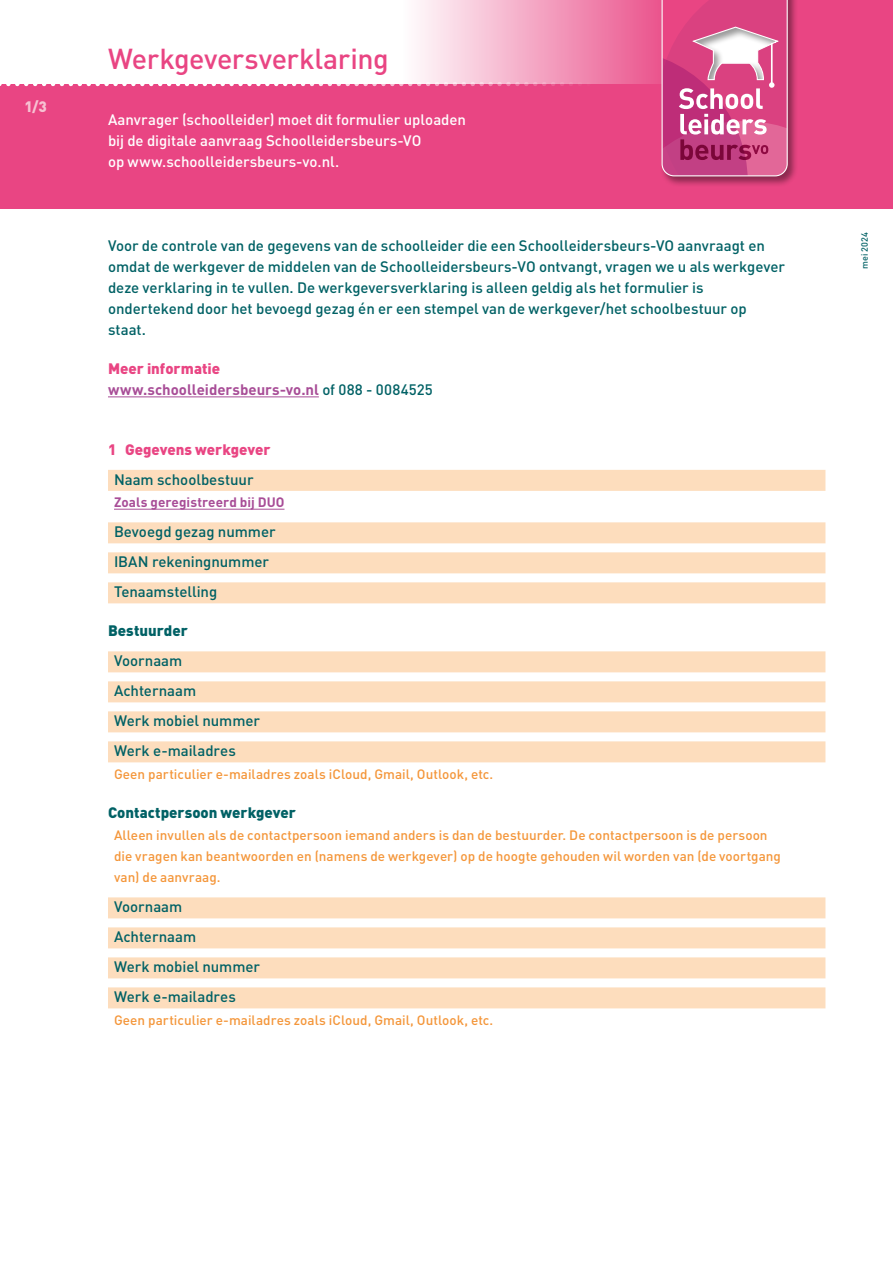
<style>
.page{position:relative;width:893px;height:1263px;background:#fff}
.page>*{position:absolute;margin:0;border:0;box-sizing:border-box;transform-origin:0 0}
.t1{font:500 28.5px "DIN";letter-spacing:-.015em;color:#e94583}
.t2{font:500 15px/30px "DIN";letter-spacing:-.005em;color:#006165}
.t3{font:500 15px/21px "DIN";letter-spacing:-.005em;color:#fff}
.t4{font:700 15px/21px "DIN";color:#a84d97}
.t5{font:900 15px "DIN";color:#006165}
.t6{font:900 15px "DIN";color:#e94583}
.t7{font:900 15px "DIN";color:#f7c1d2}
.t8{font:500 13.5px/21px "DIN";color:#f4963a}
.t9{font:700 13.5px "DIN";letter-spacing:.005em;color:#a84d97}
.t10{font:500 9px "DIN";letter-spacing:.025em;color:#006165}
.s1{font-weight:900;color:#e94583}
.s2{font-weight:500;color:#006165}
</style>
<div class="page">
<div style="left:0;top:0;width:893px;height:208px;background:#e94583"></div>
<hr style="left:108px;top:396px;width:211px;height:1px;background:#a84d97">
<div style="left:108px;top:470px;width:717px;height:21px;background:#fdddbd"></div>
<hr style="left:114px;top:509px;width:170px;height:1px;background:#a84d97">
<div style="left:108px;top:522px;width:717px;height:21px;background:#fdddbd"></div>
<div style="left:108px;top:552px;width:717px;height:21px;background:#fdddbd"></div>
<div style="left:108px;top:582px;width:717px;height:21px;background:#fdddbd"></div>
<div style="left:108px;top:651px;width:717px;height:21px;background:#fdddbd"></div>
<div style="left:108px;top:681px;width:717px;height:21px;background:#fdddbd"></div>
<div style="left:108px;top:711px;width:717px;height:21px;background:#fdddbd"></div>
<div style="left:108px;top:741px;width:717px;height:21px;background:#fdddbd"></div>
<div style="left:108px;top:897px;width:717px;height:21px;background:#fdddbd"></div>
<div style="left:108px;top:927px;width:717px;height:21px;background:#fdddbd"></div>
<div style="left:108px;top:957px;width:717px;height:21px;background:#fdddbd"></div>
<div style="left:108px;top:987px;width:717px;height:21px;background:#fdddbd"></div>
<div style="left:659px;top:0;width:139px;height:187px;background:#000;opacity:.4"></div>
<svg style="left:0;top:0;width:798px;height:177px"></svg>
<p class="t7" style="left:24px;top:96px;width:24px">1/3</p>
<h1 class="t1" style="left:108px;top:40px;width:282px">Werkgeversverklaring</h1>
<p class="t3" style="left:108px;top:108px;width:360px">Aanvrager (schoolleider) moet dit formulier uploaden bij de digitale aanvraag Schoolleidersbeurs-VO<br>op www.schoolleidersbeurs-vo.nl.</p>
<p class="t2" style="left:108px;top:234px;width:678px;line-height:21px">Voor de controle van de gegevens van de schoolleider die een Schoolleidersbeurs-VO aanvraagt en omdat de werkgever de middelen van de Schoolleidersbeurs-VO ontvangt, vragen we u als werkgever deze verklaring in te vullen. De werkgeversverklaring is alleen geldig als het formulier is ondertekend door het bevoegd gezag én er een stempel van de werkgever/het schoolbestuur op staat.</p>
<p class="t4" style="left:108px;top:357px;width:326px"><span class="s1">Meer informatie </span>www.schoolleidersbeurs-vo.nl <span class="s2">of 088 - 0084525</span></p>
<p class="t6" style="left:108px;top:439px;width:164px">1 Gegevens werkgever</p>
<p class="t2" style="left:114px;top:464px;width:141px">Naam schoolbestuur</p>
<p class="t9" style="left:114px;top:494px;width:172px">Zoals geregistreerd bij DUO</p>
<p class="t2" style="left:114px;top:516px;width:163px">Bevoegd gezag nummer<br>IBAN rekeningnummer<br>Tenaamstelling</p>
<p class="t5" style="left:108px;top:621px;width:81px">Bestuurder</p>
<p class="t2" style="left:114px;top:645px;width:148px">Voornaam<br>Achternaam<br>Werk mobiel nummer<br>Werk e-mailadres</p>
<p class="t8" style="left:114px;top:763px;width:381px">Geen particulier e-mailadres zoals iCloud, Gmail, Outlook, etc.</p>
<p class="t5" style="left:108px;top:802px;width:189px">Contactpersoon werkgever</p>
<p class="t8" style="left:114px;top:824px;width:668px">Alleen invullen als de contactpersoon iemand anders is dan de bestuurder. De contactpersoon is de persoon die vragen kan beantwoorden en (namens de werkgever) op de hoogte gehouden wil worden van (de voortgang van) de aanvraag.</p>
<p class="t2" style="left:114px;top:891px;width:148px">Voornaam<br>Achternaam<br>Werk mobiel nummer<br>Werk e-mailadres</p>
<p class="t8" style="left:114px;top:1009px;width:381px">Geen particulier e-mailadres zoals iCloud, Gmail, Outlook, etc.</p>
<p class="t10" style="left:859px;top:269px;width:39px;rotate:-90deg">mei 2024</p>
</div>
